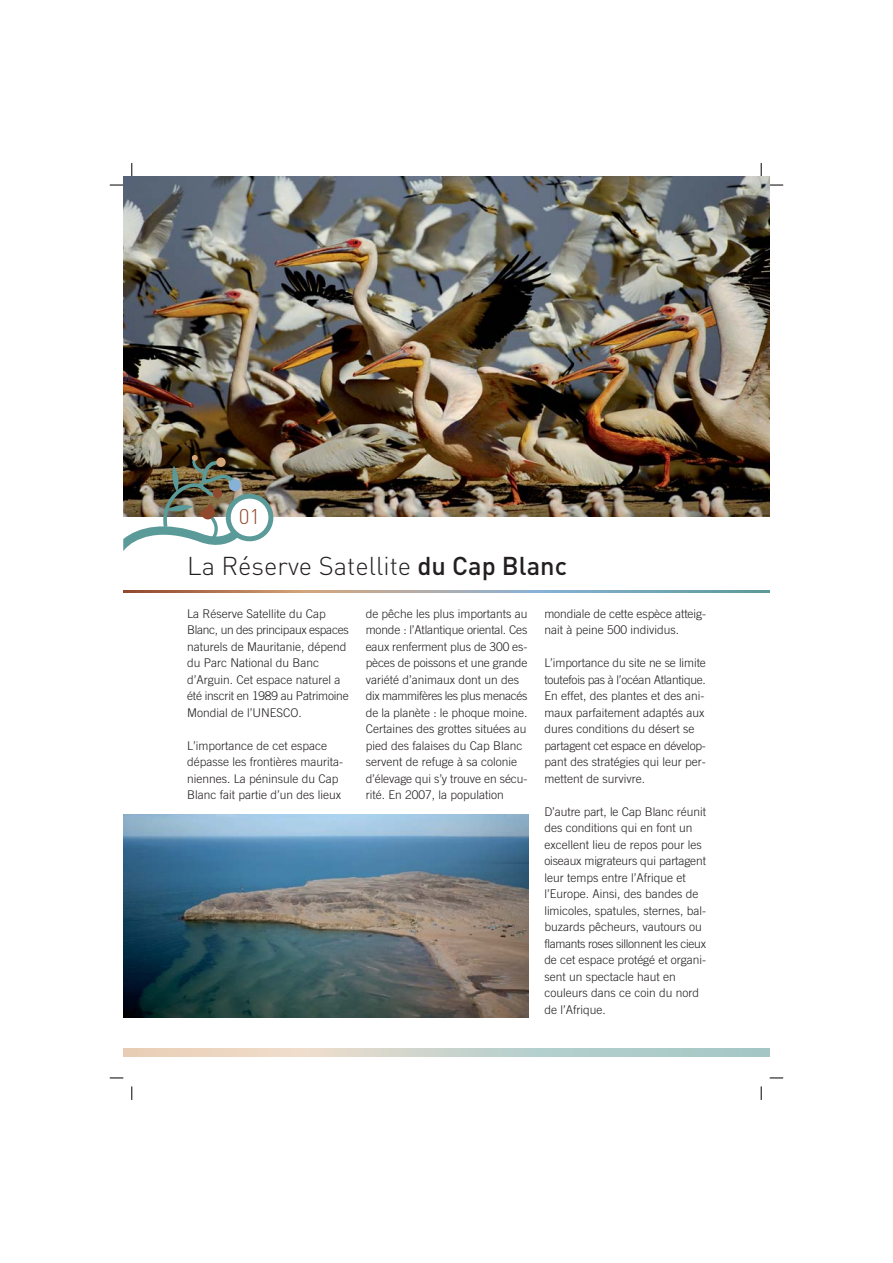
<style>
.page{position:relative;width:893px;height:1263px;background:#fff}
.page>*{position:absolute;margin:0;border:0;box-sizing:border-box;transform-origin:0 0}
.t1{font:300 25.5px "DIN";color:#231f20}
.t2{font:300 21px "DIN";color:#90492c}
.t3{font:300 12px/16.5px "Trade Gothic";color:#231f20}
.s1{font-weight:500}
</style>
<div class="page">
<svg style="left:110px;top:1078px;width:13px;height:1px"></svg>
<svg style="left:132px;top:1086px;width:1px;height:14px"></svg>
<svg style="left:110px;top:185px;width:13px;height:1px"></svg>
<svg style="left:132px;top:163px;width:1px;height:14px"></svg>
<svg style="left:770px;top:185px;width:13px;height:1px"></svg>
<svg style="left:761px;top:163px;width:1px;height:14px"></svg>
<svg style="left:770px;top:1078px;width:13px;height:1px"></svg>
<svg style="left:761px;top:1086px;width:1px;height:14px"></svg>
<img style="left:123px;top:177px;width:647px;height:339px">
<img style="left:124px;top:815px;width:404px;height:202px">
<svg style="left:538px;top:591px;width:228px;height:2px"></svg>
<svg style="left:305px;top:591px;width:233px;height:2px"></svg>
<svg style="left:176px;top:591px;width:129px;height:2px"></svg>
<hr style="left:127px;top:591px;width:49px;height:2px;background:#9a5537">
<img style="left:123px;top:455px;width:157px;height:96px">
<div style="left:752px;top:1048px;width:18px;height:9px;background:#a4c7c5"></div>
<div style="left:537px;top:1048px;width:215px;height:9px;background:#aeccca"></div>
<svg style="left:305px;top:1048px;width:232px;height:9px;background:#d0d5cd"></svg>
<div style="left:139px;top:1048px;width:166px;height:9px;background:#edd6c1"></div>
<div style="left:131px;top:1048px;width:8px;height:9px;background:#e8cdb5"></div>
<div style="left:123px;top:1048px;width:8px;height:9px;background:#e8cdb4"></div>
<h2 class="t2" style="left:239px;top:509px;width:23px">01</h2>
<h1 class="t1" style="left:187px;top:556px;width:381px">La Réserve Satellite <span class="s1">du Cap Blanc</span></h1>
<p class="t3" style="left:187px;top:606px;width:163px">La Réserve Satellite du Cap<br>Blanc, un des principaux espaces naturels de Mauritanie, dépend du Parc National du Banc d’Arguin. Cet espace naturel a été inscrit en 1989 au Patrimoine<br>Mondial de l’UNESCO.</p>
<p class="t3" style="left:187px;top:738px;width:157px">L’importance de cet espace dépasse les frontières maurita&shy;niennes. La péninsule du Cap<br>Blanc fait partie d’un des lieux</p>
<p class="t3" style="left:366px;top:606px;width:163px">de pêche les plus importants au monde : l’Atlantique oriental. Ces eaux renferment plus de 300 es&shy;pèces de poissons et une grande variété d’animaux dont un des dix mammifères les plus menacés de la planète : le phoque moine.<br>Certaines des grottes situées au pied des falaises du Cap Blanc servent de refuge à sa colonie d’élevage qui s’y trouve en sécu&shy;rité. En 2007, la population</p>
<p class="t3" style="left:544px;top:606px;width:163px">mondiale de cette espèce atteig&shy;nait à peine 500 individus.</p>
<p class="t3" style="left:544px;top:656px;width:163px">L’importance du site ne se limite toutefois pas à l’océan Atlantique.<br>En effet, des plantes et des ani&shy;maux parfaitement adaptés aux dures conditions du désert se partagent cet espace en dévelop&shy;pant des stratégies qui leur per&shy;mettent de survivre.</p>
<p class="t3" style="left:544px;top:804px;width:163px">D’autre part, le Cap Blanc réunit des conditions qui en font un excellent lieu de repos pour les oiseaux migrateurs qui partagent leur temps entre l’Afrique et l’Europe. Ainsi, des bandes de limicoles, spatules, sternes, bal&shy;buzards pêcheurs, vautours ou flamants roses sillonnent les cieux de cet espace protégé et organi&shy;sent un spectacle haut en couleurs dans ce coin du nord de l’Afrique.</p>
</div>
